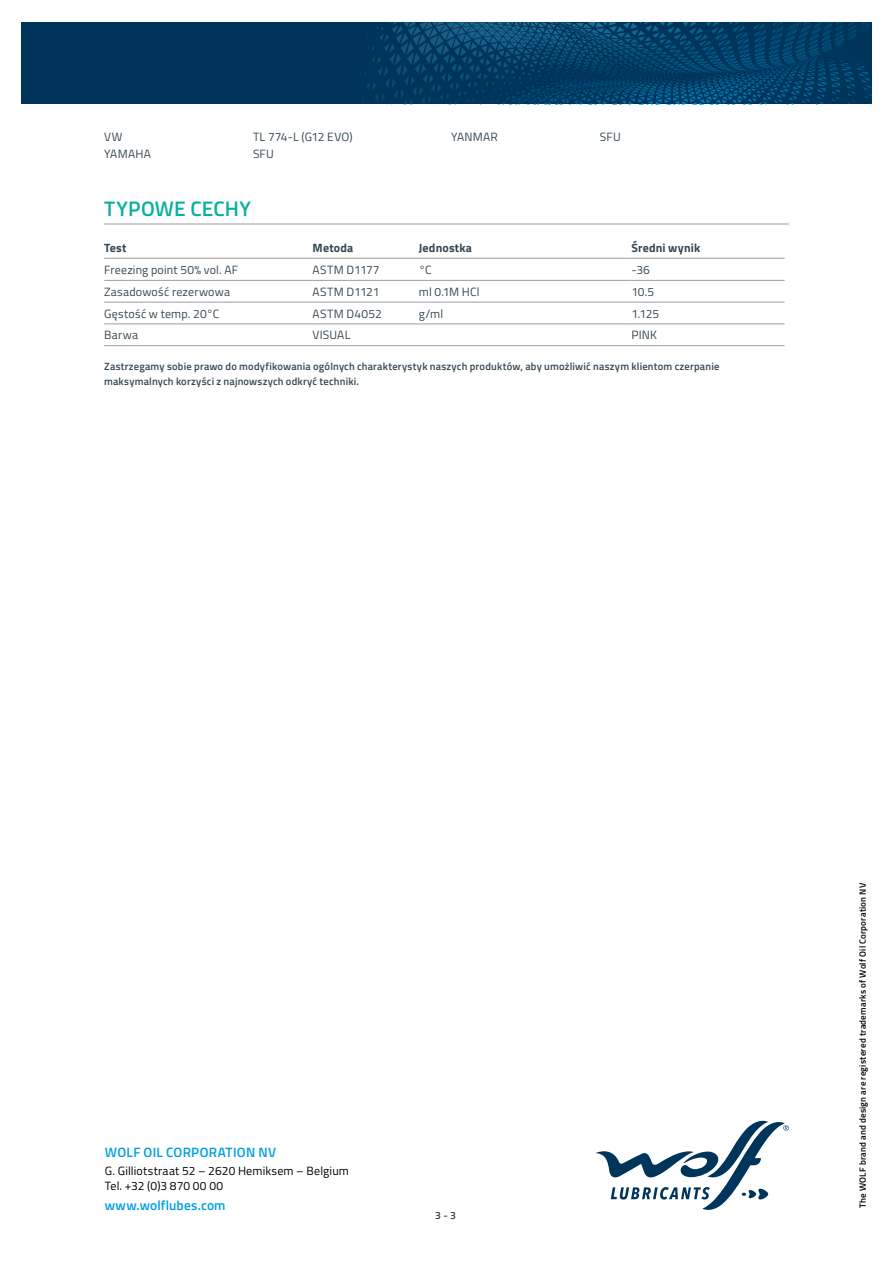
<style>
.page{position:relative;width:893px;height:1263px;background:#fff}
.page>*{position:absolute;margin:0;border:0;box-sizing:border-box;transform-origin:0 0}
.t1{font:600 21px "Titillium";letter-spacing:.01em;color:#08b0a0}
.t2{font:600 13.5px "Titillium";letter-spacing:.015em;color:#009fe3}
.t3{font:12px "Titillium";letter-spacing:.015em;color:#364953}
.t4{font:12px/14.4px "Titillium";letter-spacing:.015em;color:#000}
.t5{font:700 12px "Titillium";letter-spacing:.015em;color:#364953}
.t6{font:12px "Titillium";letter-spacing:-.01em;color:#364953}
.t7{font:600 10.5px/15px "Titillium";letter-spacing:.02em;color:#364953}
.t8{font:600 9px "Titillium";letter-spacing:.025em;color:#000}
</style>
<div class="page">
<svg style="left:596px;top:1121px;width:193px;height:89px"></svg>
<svg style="left:21px;top:22px;width:851px;height:82px;background:#013b62"></svg>
<hr style="left:104px;top:224px;width:685px;height:1px;background:#9d9d9c">
<hr style="left:104px;top:258px;width:209px;height:1px;background:#9d9d9c">
<hr style="left:313px;top:258px;width:106px;height:1px;background:#9d9d9c">
<hr style="left:419px;top:258px;width:212px;height:1px;background:#9d9d9c">
<hr style="left:631px;top:258px;width:153px;height:1px;background:#9d9d9c">
<hr style="left:104px;top:280px;width:209px;height:1px;background:#9d9d9c">
<hr style="left:313px;top:280px;width:106px;height:1px;background:#9d9d9c">
<hr style="left:419px;top:280px;width:212px;height:1px;background:#9d9d9c">
<hr style="left:631px;top:280px;width:153px;height:1px;background:#9d9d9c">
<hr style="left:104px;top:302px;width:209px;height:1px;background:#9d9d9c">
<hr style="left:313px;top:302px;width:106px;height:1px;background:#9d9d9c">
<hr style="left:419px;top:302px;width:212px;height:1px;background:#9d9d9c">
<hr style="left:631px;top:302px;width:153px;height:1px;background:#9d9d9c">
<hr style="left:104px;top:323px;width:209px;height:1px;background:#9d9d9c">
<hr style="left:313px;top:323px;width:106px;height:1px;background:#9d9d9c">
<hr style="left:419px;top:323px;width:212px;height:1px;background:#9d9d9c">
<hr style="left:631px;top:323px;width:153px;height:1px;background:#9d9d9c">
<hr style="left:104px;top:345px;width:209px;height:1px;background:#9d9d9c">
<hr style="left:313px;top:345px;width:106px;height:1px;background:#9d9d9c">
<hr style="left:419px;top:345px;width:212px;height:1px;background:#9d9d9c">
<hr style="left:631px;top:345px;width:153px;height:1px;background:#9d9d9c">
<p class="t3" style="left:104px;top:128px;width:20px">VW</p>
<p class="t3" style="left:253px;top:128px;width:101px">TL 774-L (G12 EVO)</p>
<p class="t3" style="left:104px;top:145px;width:48px">YAMAHA</p>
<p class="t3" style="left:253px;top:145px;width:22px">SFU</p>
<p class="t3" style="left:451px;top:128px;width:48px">YANMAR</p>
<p class="t3" style="left:600px;top:128px;width:22px">SFU</p>
<h1 class="t1" style="left:104px;top:193px;width:148px">TYPOWE CECHY</h1>
<p class="t5" style="left:104px;top:238px;width:24px">Test</p>
<p class="t5" style="left:313px;top:238px;width:42px">Metoda</p>
<p class="t5" style="left:419px;top:238px;width:55px">Jednostka</p>
<p class="t5" style="left:631px;top:238px;width:70px">Średni wynik</p>
<p class="t3" style="left:104px;top:261px;width:135px">Freezing point 50% vol. AF</p>
<p class="t3" style="left:313px;top:261px;width:69px">ASTM D1177</p>
<p class="t3" style="left:419px;top:261px;width:14px">°C</p>
<p class="t3" style="left:631px;top:261px;width:20px">-36</p>
<p class="t3" style="left:104px;top:283px;width:127px">Zasadowość rezerwowa</p>
<p class="t6" style="left:313px;top:283px;width:68px">ASTM D1121</p>
<p class="t3" style="left:419px;top:283px;width:62px">ml 0.1M HCl</p>
<p class="t3" style="left:631px;top:283px;width:24px">10.5</p>
<p class="t3" style="left:104px;top:304px;width:117px">Gęstość w temp. 20°C</p>
<p class="t3" style="left:313px;top:304px;width:71px">ASTM D4052</p>
<p class="t3" style="left:419px;top:304px;width:26px">g/ml</p>
<p class="t3" style="left:631px;top:304px;width:29px">1.125</p>
<p class="t3" style="left:104px;top:326px;width:36px">Barwa</p>
<p class="t3" style="left:313px;top:326px;width:39px">VISUAL</p>
<p class="t3" style="left:631px;top:326px;width:27px">PINK</p>
<p class="t7" style="left:104px;top:358px;width:617px">Zastrzegamy sobie prawo do modyfikowania ogólnych charakterystyk naszych produktów, aby umożliwić naszym klientom czerpanie maksymalnych korzyści z najnowszych odkryć techniki.</p>
<p class="t2" style="left:105px;top:1142px;width:173px">WOLF OIL CORPORATION NV</p>
<p class="t4" style="left:105px;top:1163px;width:246px">G. Gilliotstraat 52 – 2620 Hemiksem – Belgium<br>Tel. +32 (0)3 870 00 00</p>
<p class="t2" style="left:105px;top:1195px;width:122px">www.wolflubes.com</p>
<p class="t7" style="left:435px;top:1207px;width:22px">3 - 3</p>
<p class="t8" style="left:856px;top:1208px;width:326px;rotate:-90deg">The WOLF brand and design are registered trademarks of Wolf Oil Corporation NV</p>
</div>
